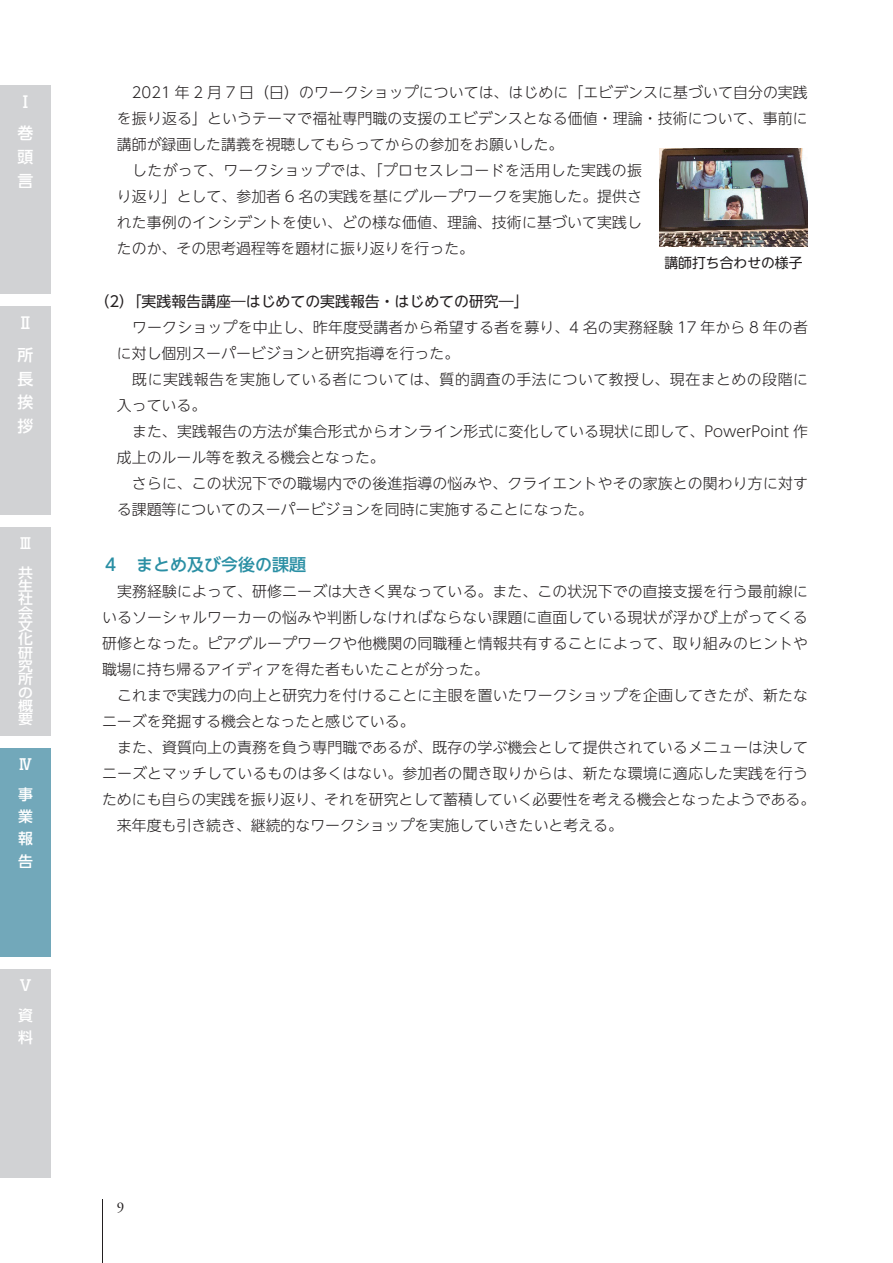
<style>
.page{position:relative;width:893px;height:1263px;background:#fff}
.page>*{position:absolute;margin:0;border:0;box-sizing:border-box;transform-origin:0 0}
.t1{font:500 16.95px "UD Shin Go NT Pr 6 N";color:#2a8fa4}
.t2{font:500 15.9px/23.9px "UD Shin Go Pr 6 N";color:#fff}
.t3{font:300 14.85px/26.1px "UD Shin Go NT Pr 6 N";letter-spacing:.01em;color:#231f20}
.t4{font:14.85px "UD Shin Go NT Pr 6 N";color:#231f20}
.t5{font:500 14.85px/29.5px "UD Shin Go Pr 6 N";color:#fff}
.t6{font:14.85px "Adobe Garamond Pro";color:#231f20}
.t7{font:13.8px "UD Shin Go NT Pr 6 N";color:#231f20}
.t8{font:500 13.65px/13.4px "UD Shin Go Pr 6 N";color:#fff;text-align:justify;scale:1.09 1}
</style>
<div class="page">
<div style="left:0;top:85px;width:51px;height:208px;background:#d1d2d4"></div>
<div style="left:0;top:306px;width:51px;height:208px;background:#d1d2d4"></div>
<div style="left:0;top:527px;width:51px;height:209px;background:#d1d2d4"></div>
<div style="left:0;top:748px;width:51px;height:209px;background:#72a8ba"></div>
<div style="left:0;top:969px;width:51px;height:209px;background:#d1d2d4"></div>
<hr style="left:102px;top:1199px;width:1px;height:64px;background:#231f20">
<img style="left:659px;top:149px;width:149px;height:98px">
<p class="t2" style="left:18px;top:86px;width:17px;line-height:31.7px">Ⅰ巻</p>
<p class="t2" style="left:18px;top:145px;width:17px">頭言</p>
<p class="t2" style="left:18px;top:307px;width:17px;line-height:31.7px">Ⅱ所</p>
<p class="t2" style="left:18px;top:366px;width:17px;text-align:justify">長挨拶</p>
<p class="t5" style="left:18px;top:528px;width:14px">Ⅲ</p>
<p class="t8" style="left:18px;top:565px;width:15px">共生社会文化研究所の概要</p>
<p class="t5" style="left:18px;top:749px;width:16px">Ⅳ事</p>
<p class="t5" style="left:18px;top:805px;width:16px;line-height:22.4px;text-align:justify">業報告</p>
<p class="t5" style="left:18px;top:970px;width:16px">Ⅴ資</p>
<p class="t5" style="left:18px;top:1022px;width:16px">料</p>
<p class="t3" style="left:117px;top:79px;width:692px">　2021 年 2 月 7 日（日）のワークショップについては、はじめに「エビデンスに基づいて自分の実践を振り返る」というテーマで福祉専門職の支援のエビデンスとなる価値・理論・技術について、事前に講師が録画した講義を視聴してもらってからの参加をお願いした。<br>　したがって、ワークショップでは、「プロセスレコードを活用した実践の振<br>り返り」として、参加者 6 名の実践を基にグループワークを実施した。提供さ<br>れた事例のインシデントを使い、どの様な価値、理論、技術に基づいて実践し<br>たのか、その思考過程等を題材に振り返りを行った。</p>
<p class="t4" style="left:95px;top:289px;width:435px">（2）「実践報告講座―はじめての実践報告・はじめての研究―」</p>
<p class="t3" style="left:117px;top:313px;width:692px">　ワークショップを中止し、昨年度受講者から希望する者を募り、4 名の実務経験 17 年から 8 年の者に対し個別スーパービジョンと研究指導を行った。<br>　既に実践報告を実施している者については、質的調査の手法について教授し、現在まとめの段階に入っている。<br>　また、実践報告の方法が集合形式からオンライン形式に変化している現状に即して、PowerPoint 作成上のルール等を教える機会となった。<br>　さらに、この状況下での職場内での後進指導の悩みや、クライエントやその家族との関わり方に対する課題等についてのスーパービジョンを同時に実施することになった。</p>
<p class="t1" style="left:102px;top:550px;width:206px">４　まとめ及び今後の課題</p>
<p class="t3" style="left:102px;top:577px;width:715px">　実務経験によって、研修ニーズは大きく異なっている。また、この状況下での直接支援を行う最前線にいるソーシャルワーカーの悩みや判断しなければならない課題に直面している現状が浮かび上がってくる研修となった。ピアグループワークや他機関の同職種と情報共有することによって、取り組みのヒントや職場に持ち帰るアイディアを得た者もいたことが分った。<br>　これまで実践力の向上と研究力を付けることに主眼を置いたワークショップを企画してきたが、新たなニーズを発掘する機会となったと感じている。<br>　また、資質向上の責務を負う専門職であるが、既存の学ぶ機会として提供されているメニューは決してニーズとマッチしているものは多くはない。参加者の聞き取りからは、新たな環境に適応した実践を行うためにも自らの実践を振り返り、それを研究として蓄積していく必要性を考える機会となったようである。　来年度も引き続き、継続的なワークショップを実施していきたいと考える。</p>
<p class="t7" style="left:664px;top:251px;width:140px">講師打ち合わせの様子</p>
<p class="t6" style="left:117px;top:1198px;width:9px">9</p>
</div>
